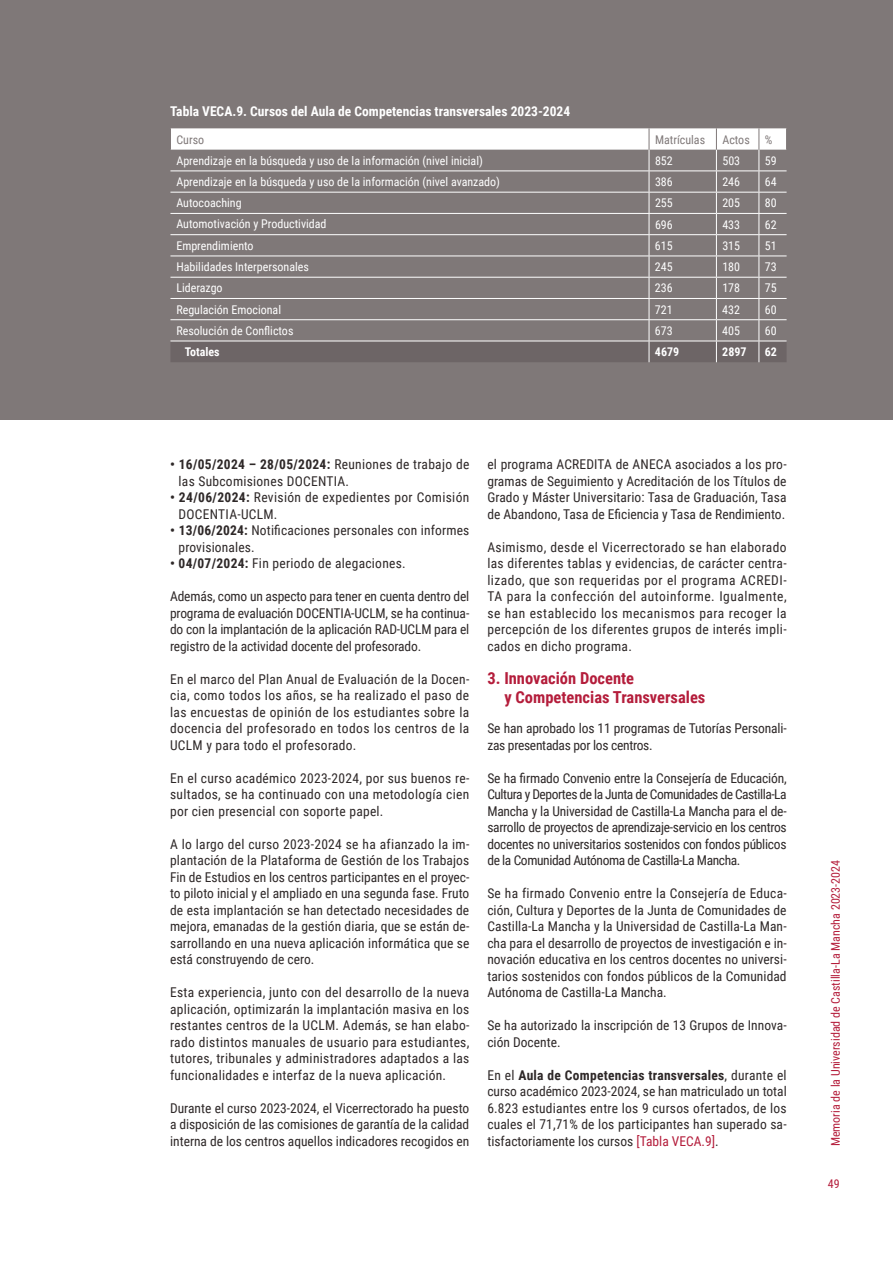
<style>
.page{position:relative;width:893px;height:1263px;background:#fff}
.page>*{position:absolute;margin:0;border:0;box-sizing:border-box;transform-origin:0 0}
.txt_corrido{font:700 16.5px "Roboto Condensed";color:#b41d3b}
.txt_corrido-2{font:13.5px/16.5px "Roboto Condensed";letter-spacing:.005em;color:#2e2828;text-align:justify}
.txt_corrido-3{font:700 13.5px "Roboto Condensed";color:#fff}
.txt_corrido-4{font:13.5px/16.5px "Roboto Condensed";letter-spacing:.025em;color:#2e2828}
.txt_corrido-5{font:12px "Roboto Condensed";color:#fff}
.txt_corrido-6{font:12px "Roboto Condensed";color:#b41d3b}
.txt_corrido-7{font:12px "Roboto Condensed";color:#7f7878}
.txt_corrido-8{font:700 12px "Roboto Condensed";color:#fff}
.s1{font-weight:700}
.s2{color:#b41d3b}
</style>
<div class="page">
<div style="left:0;top:0;width:893px;height:420px;background:#7f7878"></div>
<svg style="left:170px;top:128px;width:617px;height:234px"></svg>
<p class="txt_corrido-3" style="left:170px;top:102px;width:402px">Tabla VECA.9. Cursos del Aula de Competencias transversales 2023-2024</p>
<p class="txt_corrido-7" style="left:176px;top:131px;width:29px">Curso</p>
<p class="txt_corrido-7" style="left:655px;top:131px;width:52px">Matrículas</p>
<p class="txt_corrido-7" style="left:722px;top:131px;width:29px">Actos</p>
<p class="txt_corrido-7" style="left:765px;top:131px;width:9px">%</p>
<p class="txt_corrido-5" style="left:176px;top:152px;width:308px">Aprendizaje en la búsqueda y uso de la información (nivel inicial)</p>
<p class="txt_corrido-5" style="left:655px;top:152px;width:19px">852</p>
<p class="txt_corrido-5" style="left:722px;top:152px;width:19px">503</p>
<p class="txt_corrido-5" style="left:765px;top:152px;width:13px">59</p>
<p class="txt_corrido-5" style="left:176px;top:173px;width:325px">Aprendizaje en la búsqueda y uso de la información (nivel avanzado)</p>
<p class="txt_corrido-5" style="left:655px;top:173px;width:19px">386</p>
<p class="txt_corrido-5" style="left:722px;top:173px;width:19px">246</p>
<p class="txt_corrido-5" style="left:765px;top:173px;width:13px">64</p>
<p class="txt_corrido-5" style="left:176px;top:194px;width:67px">Autocoaching</p>
<p class="txt_corrido-5" style="left:655px;top:195px;width:19px">255</p>
<p class="txt_corrido-5" style="left:722px;top:195px;width:19px">205</p>
<p class="txt_corrido-5" style="left:765px;top:195px;width:13px">80</p>
<p class="txt_corrido-5" style="left:176px;top:216px;width:152px">Automotivación y Productividad</p>
<p class="txt_corrido-5" style="left:655px;top:216px;width:19px">696</p>
<p class="txt_corrido-5" style="left:722px;top:216px;width:19px">433</p>
<p class="txt_corrido-5" style="left:765px;top:216px;width:13px">62</p>
<p class="txt_corrido-5" style="left:176px;top:237px;width:79px">Emprendimiento</p>
<p class="txt_corrido-5" style="left:655px;top:237px;width:19px">615</p>
<p class="txt_corrido-5" style="left:722px;top:237px;width:19px">315</p>
<p class="txt_corrido-5" style="left:765px;top:237px;width:13px">51</p>
<p class="txt_corrido-5" style="left:176px;top:258px;width:134px">Habilidades Interpersonales</p>
<p class="txt_corrido-5" style="left:655px;top:258px;width:19px">245</p>
<p class="txt_corrido-5" style="left:722px;top:258px;width:19px">180</p>
<p class="txt_corrido-5" style="left:765px;top:258px;width:13px">73</p>
<p class="txt_corrido-5" style="left:176px;top:280px;width:48px">Liderazgo</p>
<p class="txt_corrido-5" style="left:655px;top:280px;width:19px">236</p>
<p class="txt_corrido-5" style="left:722px;top:280px;width:19px">178</p>
<p class="txt_corrido-5" style="left:765px;top:280px;width:13px">75</p>
<p class="txt_corrido-5" style="left:176px;top:301px;width:106px">Regulación Emocional</p>
<p class="txt_corrido-5" style="left:655px;top:301px;width:19px">721</p>
<p class="txt_corrido-5" style="left:722px;top:301px;width:19px">432</p>
<p class="txt_corrido-5" style="left:765px;top:301px;width:13px">60</p>
<p class="txt_corrido-5" style="left:176px;top:322px;width:119px">Resolución de Conflictos</p>
<p class="txt_corrido-5" style="left:655px;top:322px;width:19px">673</p>
<p class="txt_corrido-5" style="left:722px;top:322px;width:19px">405</p>
<p class="txt_corrido-5" style="left:765px;top:322px;width:13px">60</p>
<p class="txt_corrido-8" style="left:185px;top:343px;width:36px">Totales</p>
<p class="txt_corrido-8" style="left:655px;top:343px;width:26px">4679</p>
<p class="txt_corrido-8" style="left:722px;top:343px;width:26px">2897</p>
<p class="txt_corrido-8" style="left:765px;top:343px;width:14px">62</p>
<p class="txt_corrido-2" style="left:179px;top:456px;width:292px;text-indent:-9px"><span class="s1">• 16/05/2024 – 28/05/2024:</span> Reuniones de trabajo de las Subcomisiones DOCENTIA.</p>
<p class="txt_corrido-4" style="left:179px;top:489px;width:292px;text-indent:-9px"><span class="s1">• 24/06/2024:</span> Revisión de expedientes por Comisión<br>DOCENTIA-UCLM.</p>
<p class="txt_corrido-2" style="left:179px;top:522px;width:292px;text-indent:-9px"><span class="s1">• 13/06/2024:</span> Notificaciones personales con informes provisionales.</p>
<p class="txt_corrido-2" style="left:170px;top:555px;width:237px"><span class="s1">• 04/07/2024:</span> Fin periodo de alegaciones.</p>
<p class="txt_corrido-2" style="left:170px;top:588px;width:301px">Además, como un aspecto para tener en cuenta dentro del programa de evaluación DOCENTIA-UCLM, se ha continua&shy;do con la implantación de la aplicación RAD-UCLM para el registro de la actividad docente del profesorado.</p>
<p class="txt_corrido-2" style="left:170px;top:670px;width:301px">En el marco del Plan Anual de Evaluación de la Docen&shy;cia, como todos los años, se ha realizado el paso de las encuestas de opinión de los estudiantes sobre la docencia del profesorado en todos los centros de la UCLM y para todo el profesorado.</p>
<p class="txt_corrido-2" style="left:170px;top:769px;width:301px">En el curso académico 2023-2024, por sus buenos re&shy;sultados, se ha continuado con una metodología cien por cien presencial con soporte papel.</p>
<p class="txt_corrido-2" style="left:170px;top:835px;width:301px">A lo largo del curso 2023-2024 se ha afianzado la im&shy;plantación de la Plataforma de Gestión de los Trabajos Fin de Estudios en los centros participantes en el proyec&shy;to piloto inicial y el ampliado en una segunda fase. Fruto de esta implantación se han detectado necesidades de mejora, emanadas de la gestión diaria, que se están de&shy;sarrollando en una nueva aplicación informática que se está construyendo de cero.</p>
<p class="txt_corrido-2" style="left:170px;top:984px;width:301px">Esta experiencia, junto con del desarrollo de la nueva aplicación, optimizarán la implantación masiva en los restantes centros de la UCLM. Además, se han elabo&shy;rado distintos manuales de usuario para estudiantes, tutores, tribunales y administradores adaptados a las funcionalidades e interfaz de la nueva aplicación.</p>
<p class="txt_corrido-2" style="left:170px;top:1099px;width:301px">Durante el curso 2023-2024, el Vicerrectorado ha puesto a disposición de las comisiones de garantía de la calidad interna de los centros aquellos indicadores recogidos en</p>
<p class="txt_corrido-2" style="left:487px;top:456px;width:301px">el programa ACREDITA de ANECA asociados a los pro&shy;gramas de Seguimiento y Acreditación de los Títulos de Grado y Máster Universitario: Tasa de Graduación, Tasa de Abandono, Tasa de Eficiencia y Tasa de Rendimiento.</p>
<p class="txt_corrido-2" style="left:487px;top:538px;width:301px">Asimismo, desde el Vicerrectorado se han elaborado las diferentes tablas y evidencias, de carácter centra&shy;lizado, que son requeridas por el programa ACREDI-TA para la confección del autoinforme. Igualmente, se han establecido los mecanismos para recoger la percepción de los diferentes grupos de interés impli&shy;cados en dicho programa.</p>
<p class="txt_corrido" style="left:487px;top:666px;width:148px">3. Innovación Docente</p>
<p class="txt_corrido" style="left:504px;top:686px;width:203px">y Competencias Transversales</p>
<p class="txt_corrido-2" style="left:487px;top:720px;width:301px">Se han aprobado los 11 programas de Tutorías Personali&shy;zas presentadas por los centros.</p>
<p class="txt_corrido-2" style="left:487px;top:769px;width:301px">Se ha firmado Convenio entre la Consejería de Educación, Cultura y Deportes de la Junta de Comunidades de Castilla-La Mancha y la Universidad de Castilla-La Mancha para el de&shy;sarrollo de proyectos de aprendizaje-servicio en los centros docentes no universitarios sostenidos con fondos públicos de la Comunidad Autónoma de Castilla-La Mancha.</p>
<p class="txt_corrido-2" style="left:487px;top:885px;width:301px">Se ha firmado Convenio entre la Consejería de Educa&shy;ción, Cultura y Deportes de la Junta de Comunidades de Castilla-La Mancha y la Universidad de Castilla-La Man&shy;cha para el desarrollo de proyectos de investigación e in&shy;novación educativa en los centros docentes no universi&shy;tarios sostenidos con fondos públicos de la Comunidad Autónoma de Castilla-La Mancha.</p>
<p class="txt_corrido-2" style="left:487px;top:1017px;width:301px">Se ha autorizado la inscripción de 13 Grupos de Innova&shy;ción Docente.</p>
<p class="txt_corrido-2" style="left:487px;top:1066px;width:301px">En el <span class="s1">Aula de Competencias transversales</span>, durante el curso académico 2023-2024, se han matriculado un total 6.823 estudiantes entre los 9 cursos ofertados, de los cuales el 71,71% de los participantes han superado sa&shy;tisfactoriamente los cursos <span class="s2">[Tabla VECA.9]</span>.</p>
<p class="txt_corrido-6" style="left:827px;top:1146px;width:288px;rotate:-90deg">Memoria de la Universidad de Castilla-La Mancha 2023-2024</p>
<p class="txt_corrido-6" style="left:828px;top:1175px;width:13px">49</p>
</div>
